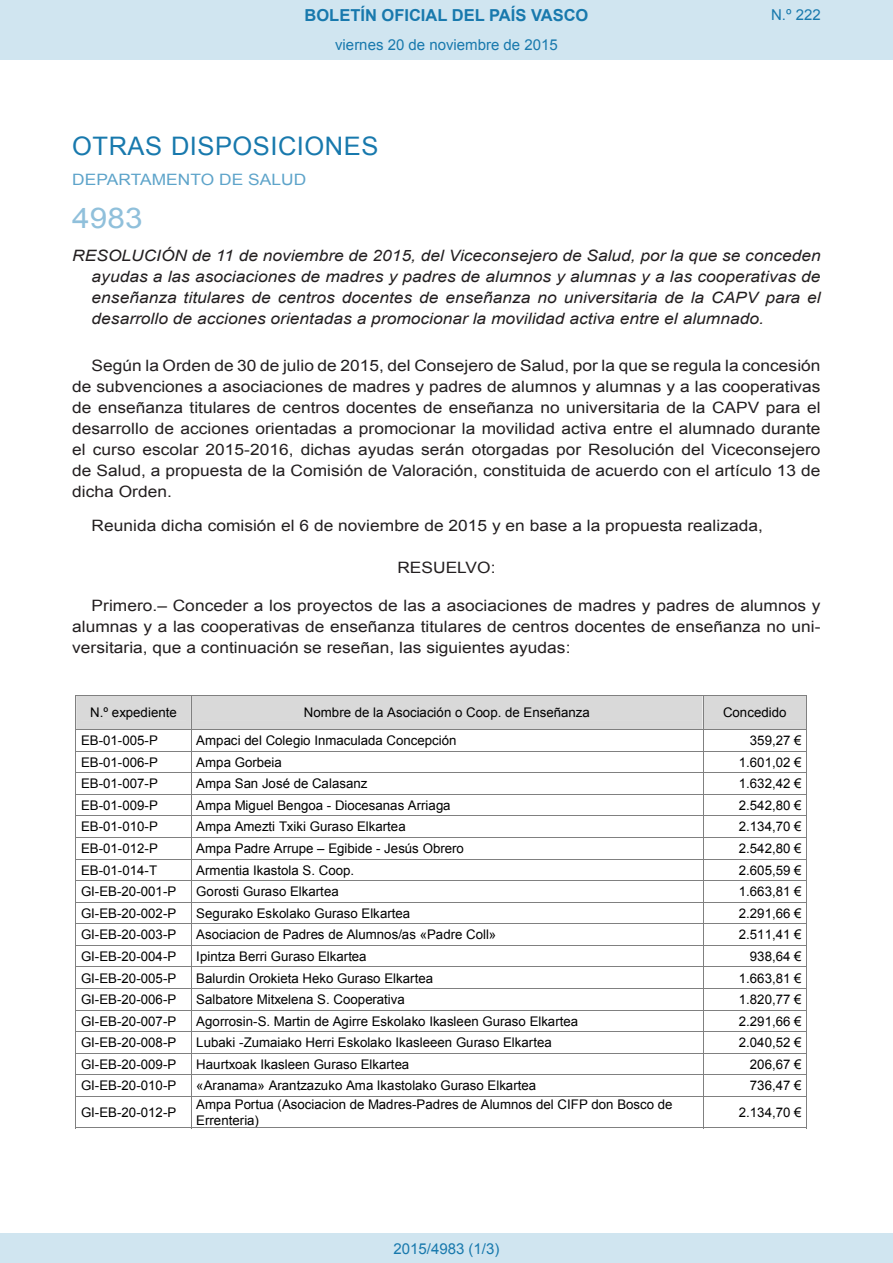
<style>
.page{position:relative;width:893px;height:1263px;background:#fff}
.page>*{position:absolute;margin:0;border:0;box-sizing:border-box;transform-origin:0 0}
.BOPVOrden{font:28.5px "Arial";color:#90c0db;scale:1.11 1}
.BOPVSeccion{font:25.5px "Arial";letter-spacing:.02em;color:#1879ad}
.t1{font:700 16.5px "Arial";color:#1879ad}
.BOPVDetalle{font:15.6px/21px "Arial";color:#231f20;text-align:justify;scale:1.11 1}
.BOPVTitulo{font:italic 15.6px/21px "Arial";color:#231f20;text-align:justify;scale:1.11 1}
.BOPVOrganismo{font:15.6px "Arial";letter-spacing:.005em;color:#5ea4ca;scale:1.11 1}
.BOPVClave{font:15.6px "Arial";color:#231f20;scale:1.11 1}
.Paginacion_Centro{font:15px "Arial";color:#1879ad}
.t2{font:13.2px/15.1px "Arial";letter-spacing:.005em;color:#000}
</style>
<div class="page">
<div style="left:0;top:0;width:893px;height:60px;background:#d0e5f0"></div>
<div style="left:0;top:1233px;width:893px;height:30px;background:#d0e5f0"></div>
<svg style="left:76px;top:695px;width:731px;height:434px"></svg>
<p class="t1" style="left:305px;top:4px;width:285px">BOLETÍN OFICIAL DEL PAÍS VASCO</p>
<p class="Paginacion_Centro" style="left:335px;top:35px;width:224px">viernes 20 de noviembre de 2015</p>
<p class="Paginacion_Centro" style="left:771px;top:5px;width:51px">N.º 222</p>
<p class="BOPVSeccion" style="left:72px;top:129px;width:308px">OTRAS DISPOSICIONES</p>
<p class="BOPVOrganismo" style="left:72px;top:169px;width:212px">DEPARTAMENTO DE SALUD</p>
<p class="BOPVOrden" style="left:72px;top:199px;width:65px">4983</p>
<p class="BOPVTitulo" style="left:92px;top:246px;width:658px;text-indent:-19px">RESOLUCIÓN de 11 de noviembre de 2015, del Viceconsejero de Salud, por la que se conceden ayudas a las asociaciones de madres y padres de alumnos y alumnas y a las cooperativas de enseñanza titulares de centros docentes de enseñanza no universitaria de la CAPV para el desarrollo de acciones orientadas a promocionar la movilidad activa entre el alumnado.</p>
<p class="BOPVDetalle" style="left:72px;top:355px;width:676px;text-indent:19px">Según la Orden de 30 de julio de 2015, del Consejero de Salud, por la que se regula la concesión de subvenciones a asociaciones de madres y padres de alumnos y alumnas y a las cooperativas de enseñanza titulares de centros docentes de enseñanza no universitaria de la CAPV para el desarrollo de acciones orientadas a promocionar la movilidad activa entre el alumnado durante el curso escolar 2015-2016, dichas ayudas serán otorgadas por Resolución del Viceconsejero de Salud, a propuesta de la Comisión de Valoración, constituida de acuerdo con el artículo 13 de dicha Orden.</p>
<p class="BOPVDetalle" style="left:92px;top:515px;width:606px">Reunida dicha comisión el 6 de noviembre de 2015 y en base a la propuesta realizada,</p>
<p class="BOPVClave" style="left:397px;top:557px;width:90px">RESUELVO:</p>
<p class="BOPVDetalle" style="left:72px;top:595px;width:676px;text-indent:19px">Primero.– Conceder a los proyectos de las a asociaciones de madres y padres de alumnos y alumnas y a las cooperativas de enseñanza titulares de centros docentes de enseñanza no uni&shy;versitaria, que a continuación se reseñan, las siguientes ayudas:</p>
<p class="t2" style="left:90px;top:705px;width:88px">N.º expediente</p>
<p class="t2" style="left:304px;top:705px;width:287px">Nombre de la Asociación o Coop. de Enseñanza</p>
<p class="t2" style="left:723px;top:705px;width:65px">Concedido</p>
<p class="t2" style="left:81px;top:733px;width:78px">EB-01-005-P</p>
<p class="t2" style="left:196px;top:733px;width:262px">Ampaci del Colegio Inmaculada Concepción</p>
<p class="t2" style="left:750px;top:733px;width:53px">359,27 €</p>
<p class="t2" style="left:81px;top:754px;width:78px">EB-01-006-P</p>
<p class="t2" style="left:196px;top:754px;width:87px">Ampa Gorbeia</p>
<p class="t2" style="left:739px;top:754px;width:64px">1.601,02 €</p>
<p class="t2" style="left:81px;top:776px;width:78px">EB-01-007-P</p>
<p class="t2" style="left:196px;top:776px;width:173px">Ampa San José de Calasanz</p>
<p class="t2" style="left:739px;top:776px;width:64px">1.632,42 €</p>
<p class="t2" style="left:81px;top:798px;width:78px">EB-01-009-P</p>
<p class="t2" style="left:196px;top:798px;width:256px">Ampa Miguel Bengoa - Diocesanas Arriaga</p>
<p class="t2" style="left:739px;top:798px;width:64px">2.542,80 €</p>
<p class="t2" style="left:81px;top:819px;width:78px">EB-01-010-P</p>
<p class="t2" style="left:196px;top:819px;width:211px">Ampa Amezti Txiki Guraso Elkartea</p>
<p class="t2" style="left:739px;top:819px;width:64px">2.134,70 €</p>
<p class="t2" style="left:81px;top:841px;width:78px">EB-01-012-P</p>
<p class="t2" style="left:196px;top:841px;width:269px">Ampa Padre Arrupe – Egibide - Jesús Obrero</p>
<p class="t2" style="left:739px;top:841px;width:64px">2.542,80 €</p>
<p class="t2" style="left:81px;top:862px;width:78px">EB-01-014-T</p>
<p class="t2" style="left:196px;top:862px;width:159px">Armentia Ikastola S. Coop.</p>
<p class="t2" style="left:739px;top:862px;width:64px">2.605,59 €</p>
<p class="t2" style="left:81px;top:884px;width:97px">GI-EB-20-001-P</p>
<p class="t2" style="left:196px;top:884px;width:144px">Gorosti Guraso Elkartea</p>
<p class="t2" style="left:739px;top:884px;width:64px">1.663,81 €</p>
<p class="t2" style="left:81px;top:906px;width:97px">GI-EB-20-002-P</p>
<p class="t2" style="left:196px;top:906px;width:215px">Segurako Eskolako Guraso Elkartea</p>
<p class="t2" style="left:739px;top:906px;width:64px">2.291,66 €</p>
<p class="t2" style="left:81px;top:927px;width:97px">GI-EB-20-003-P</p>
<p class="t2" style="left:196px;top:927px;width:301px">Asociacion de Padres de Alumnos/as «Padre Coll»</p>
<p class="t2" style="left:739px;top:927px;width:64px">2.511,41 €</p>
<p class="t2" style="left:81px;top:949px;width:97px">GI-EB-20-004-P</p>
<p class="t2" style="left:196px;top:949px;width:172px">Ipintza Berri Guraso Elkartea</p>
<p class="t2" style="left:750px;top:949px;width:53px">938,64 €</p>
<p class="t2" style="left:81px;top:970px;width:97px">GI-EB-20-005-P</p>
<p class="t2" style="left:196px;top:970px;width:238px">Balurdin Orokieta Heko Guraso Elkartea</p>
<p class="t2" style="left:739px;top:970px;width:64px">1.663,81 €</p>
<p class="t2" style="left:81px;top:992px;width:97px">GI-EB-20-006-P</p>
<p class="t2" style="left:196px;top:992px;width:210px">Salbatore Mitxelena S. Cooperativa</p>
<p class="t2" style="left:739px;top:992px;width:64px">1.820,77 €</p>
<p class="t2" style="left:81px;top:1013px;width:97px">GI-EB-20-007-P</p>
<p class="t2" style="left:196px;top:1013px;width:383px">Agorrosin-S. Martin de Agirre Eskolako Ikasleen Guraso Elkartea</p>
<p class="t2" style="left:739px;top:1013px;width:64px">2.291,66 €</p>
<p class="t2" style="left:81px;top:1035px;width:97px">GI-EB-20-008-P</p>
<p class="t2" style="left:196px;top:1035px;width:357px">Lubaki -Zumaiako Herri Eskolako Ikasleeen Guraso Elkartea</p>
<p class="t2" style="left:739px;top:1035px;width:64px">2.040,52 €</p>
<p class="t2" style="left:81px;top:1057px;width:97px">GI-EB-20-009-P</p>
<p class="t2" style="left:196px;top:1057px;width:214px">Haurtxoak Ikasleen Guraso Elkartea</p>
<p class="t2" style="left:750px;top:1057px;width:53px">206,67 €</p>
<p class="t2" style="left:81px;top:1078px;width:97px">GI-EB-20-010-P</p>
<p class="t2" style="left:196px;top:1078px;width:341px">«Aranama» Arantzazuko Ama Ikastolako Guraso Elkartea</p>
<p class="t2" style="left:750px;top:1078px;width:53px">736,47 €</p>
<p class="t2" style="left:81px;top:1105px;width:97px">GI-EB-20-012-P</p>
<p class="t2" style="left:196px;top:1097px;width:478px">Ampa Portua (Asociacion de Madres-Padres de Alumnos del CIFP don Bosco de<br>Errenteria)</p>
<p class="t2" style="left:739px;top:1105px;width:64px">2.134,70 €</p>
<p class="Paginacion_Centro" style="left:393px;top:1238px;width:107px">2015/4983 (1/3)</p>
</div>
